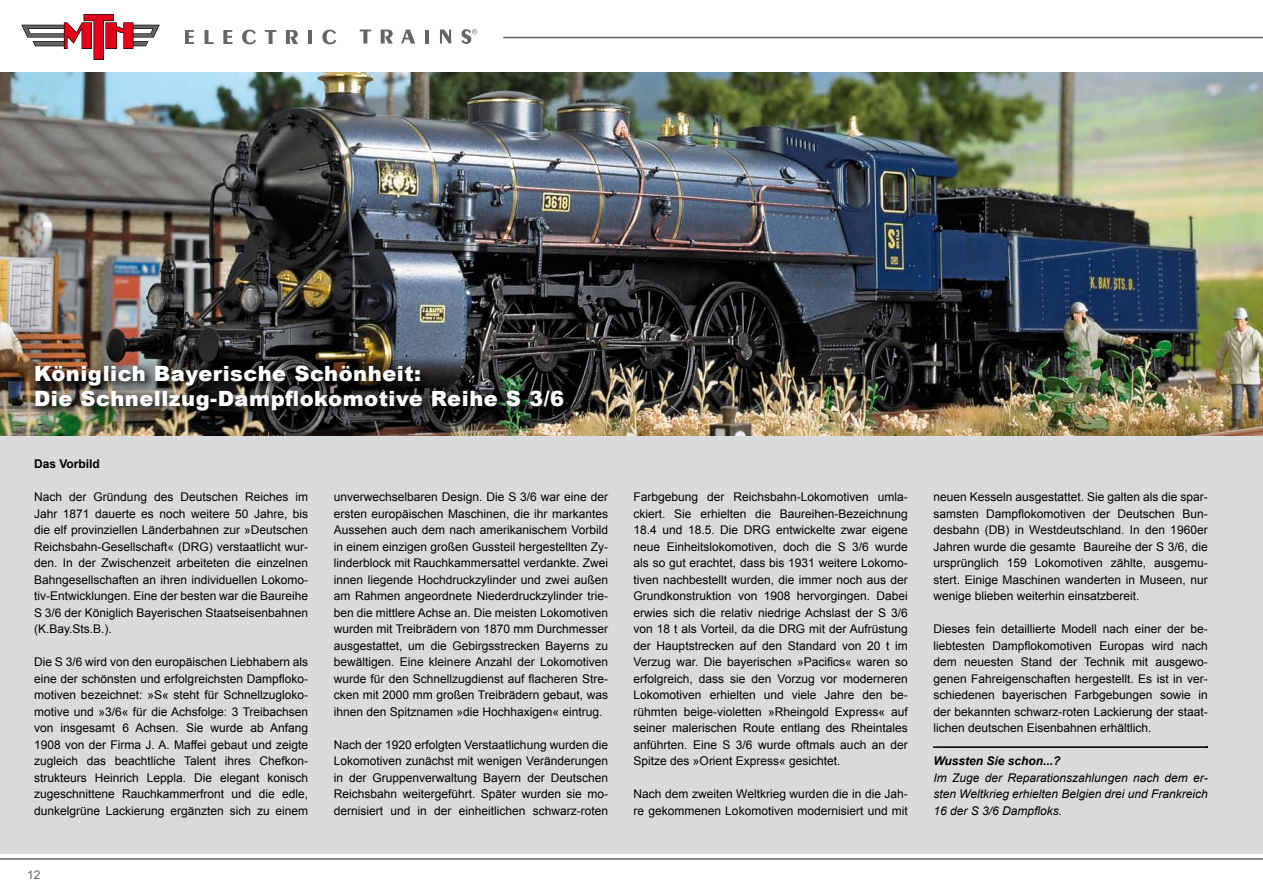
<style>
.page{position:relative;width:1263px;height:893px;background:#fff}
.page>*{position:absolute;margin:0;border:0;box-sizing:border-box;transform-origin:0 0}
.t1{font:900 21px/25.2px "Arial";letter-spacing:.025em;color:#fff}
.t2{font:12px/16.5px "Arial";color:#000;text-align:justify}
.t3{font:italic 12px/16.5px "Arial";color:#000;text-align:justify}
.t4{font:italic 700 12px "Arial";color:#000}
.t5{font:700 12px "Arial";color:#000}
.t6{font:12px "Arial";color:#646567}
</style>
<div class="page">
<hr style="left:0;top:858px;width:1263px;height:2px;background:#646567">
<svg style="left:21px;top:14px;width:139px;height:46px"></svg>
<svg style="left:185px;top:30px;width:9px;height:14px"></svg>
<svg style="left:205px;top:30px;width:9px;height:14px"></svg>
<svg style="left:223px;top:30px;width:9px;height:14px"></svg>
<svg style="left:242px;top:30px;width:14px;height:14px"></svg>
<svg style="left:265px;top:30px;width:11px;height:14px"></svg>
<svg style="left:286px;top:30px;width:12px;height:14px"></svg>
<hr style="left:308px;top:30px;width:4px;height:14px;background:#646567">
<svg style="left:322px;top:30px;width:14px;height:14px"></svg>
<svg style="left:360px;top:30px;width:11px;height:14px"></svg>
<svg style="left:381px;top:30px;width:12px;height:14px"></svg>
<svg style="left:401px;top:30px;width:14px;height:14px"></svg>
<hr style="left:425px;top:30px;width:4px;height:14px;background:#646567">
<svg style="left:440px;top:30px;width:11px;height:14px"></svg>
<svg style="left:461px;top:29px;width:16px;height:15px"></svg>
<hr style="left:503px;top:37px;width:760px;height:1px;background:#646567">
<div style="left:0;top:419px;width:1263px;height:434px;background:#d9dadb"></div>
<img style="left:0;top:72px;width:1263px;height:363px">
<img style="left:32px;top:361px;width:543px;height:62px">
<hr style="left:932px;top:745px;width:277px;height:4px;background:#000;opacity:.75">
<h1 class="t1" style="left:34px;top:360px;width:531px">Königlich Bayerische Schönheit:<br>Die Schnellzug-Dampflokomotive Reihe S 3/6</h1>
<p class="t5" style="left:34px;top:456px;width:67px">Das Vorbild</p>
<p class="t2" style="left:34px;top:489px;width:276px">Nach der Gründung des Deutschen Reiches im Jahr 1871 dauerte es noch weitere 50 Jahre, bis die elf provinziellen Länderbahnen zur »Deutschen Reichsbahn-Gesellschaft« (DRG) verstaatlicht wur&shy;den. In der Zwischenzeit arbeiteten die einzelnen Bahngesellschaften an ihren individuellen Lokomo&shy;tiv-Entwicklungen. Eine der besten war die Baureihe S 3/6 der Königlich Bayerischen Staatseisenbahnen (K.Bay.Sts.B.).</p>
<p class="t2" style="left:34px;top:654px;width:276px">Die S 3/6 wird von den europäischen Liebhabern als eine der schönsten und erfolgreichsten Dampfloko&shy;motiven bezeichnet: »S« steht für Schnellzugloko&shy;motive und »3/6« für die Achsfolge: 3 Treibachsen von insgesamt 6 Achsen. Sie wurde ab Anfang 1908 von der Firma J. A. Maffei gebaut und zeigte zugleich das beachtliche Talent ihres Chefkon&shy;strukteurs Heinrich Leppla. Die elegant konisch zugeschnittene Rauchkammerfront und die edle, dunkelgrüne Lackierung ergänzten sich zu einem</p>
<p class="t6" style="left:27px;top:867px;width:15px">12</p>
<p class="t2" style="left:334px;top:489px;width:276px">unverwechselbaren Design. Die S 3/6 war eine der ersten europäischen Maschinen, die ihr markantes Aussehen auch dem nach amerikanischem Vorbild in einem einzigen großen Gussteil hergestellten Zy&shy;linderblock mit Rauchkammersattel verdankte. Zwei innen liegende Hochdruckzylinder und zwei außen am Rahmen angeordnete Niederdruckzylinder trie&shy;ben die mittlere Achse an. Die meisten Lokomotiven wurden mit Treibrädern von 1870 mm Durchmesser ausgestattet, um die Gebirgsstrecken Bayerns zu bewältigen. Eine kleinere Anzahl der Lokomotiven wurde für den Schnellzugdienst auf flacheren Stre&shy;cken mit 2000 mm großen Treibrädern gebaut, was ihnen den Spitznamen »die Hochhaxigen« eintrug.</p>
<p class="t2" style="left:334px;top:736px;width:276px">Nach der 1920 erfolgten Verstaatlichung wurden die Lokomotiven zunächst mit wenigen Veränderungen in der Gruppenverwaltung Bayern der Deutschen Reichsbahn weitergeführt. Später wurden sie mo&shy;dernisiert und in der einheitlichen schwarz-roten</p>
<p class="t2" style="left:634px;top:489px;width:276px">Farbgebung der Reichsbahn-Lokomotiven umla&shy;ckiert. Sie erhielten die Baureihen-Bezeichnung 18.4 und 18.5. Die DRG entwickelte zwar eigene neue Einheitslokomotiven, doch die S 3/6 wurde als so gut erachtet, dass bis 1931 weitere Lokomo&shy;tiven nachbestellt wurden, die immer noch aus der Grundkonstruktion von 1908 hervorgingen. Dabei erwies sich die relativ niedrige Achslast der S 3/6 von 18 t als Vorteil, da die DRG mit der Aufrüstung der Hauptstrecken auf den Standard von 20 t im Verzug war. Die bayerischen »Pacifics« waren so erfolgreich, dass sie den Vorzug vor moderneren Lokomotiven erhielten und viele Jahre den be&shy;rühmten beige-violetten »Rheingold Express« auf seiner malerischen Route entlang des Rheintales anführten. Eine S 3/6 wurde oftmals auch an der Spitze des »Orient Express« gesichtet.</p>
<p class="t2" style="left:634px;top:786px;width:276px">Nach dem zweiten Weltkrieg wurden die in die Jah&shy;re gekommenen Lokomotiven modernisiert und mit</p>
<p class="t2" style="left:933px;top:489px;width:276px">neuen Kesseln ausgestattet. Sie galten als die spar&shy;samsten Dampflokomotiven der Deutschen Bun&shy;desbahn (DB) in Westdeutschland. In den 1960er Jahren wurde die gesamte Baureihe der S 3/6, die ursprünglich 159 Lokomotiven zählte, ausgemu&shy;stert. Einige Maschinen wanderten in Museen, nur wenige blieben weiterhin einsatzbereit.</p>
<p class="t2" style="left:933px;top:621px;width:276px">Dieses fein detaillierte Modell nach einer der be&shy;liebtesten Dampflokomotiven Europas wird nach dem neuesten Stand der Technik mit ausgewo&shy;genen Fahreigenschaften hergestellt. Es ist in ver&shy;schiedenen bayerischen Farbgebungen sowie in der bekannten schwarz-roten Lackierung der staat&shy;lichen deutschen Eisenbahnen erhältlich.</p>
<p class="t4" style="left:933px;top:753px;width:129px">Wussten Sie schon...?</p>
<p class="t3" style="left:933px;top:769px;width:276px">Im Zuge der Reparationszahlungen nach dem er&shy;sten Weltkrieg erhielten Belgien drei und Frankreich 16 der S 3/6 Dampfloks.</p>
</div>
